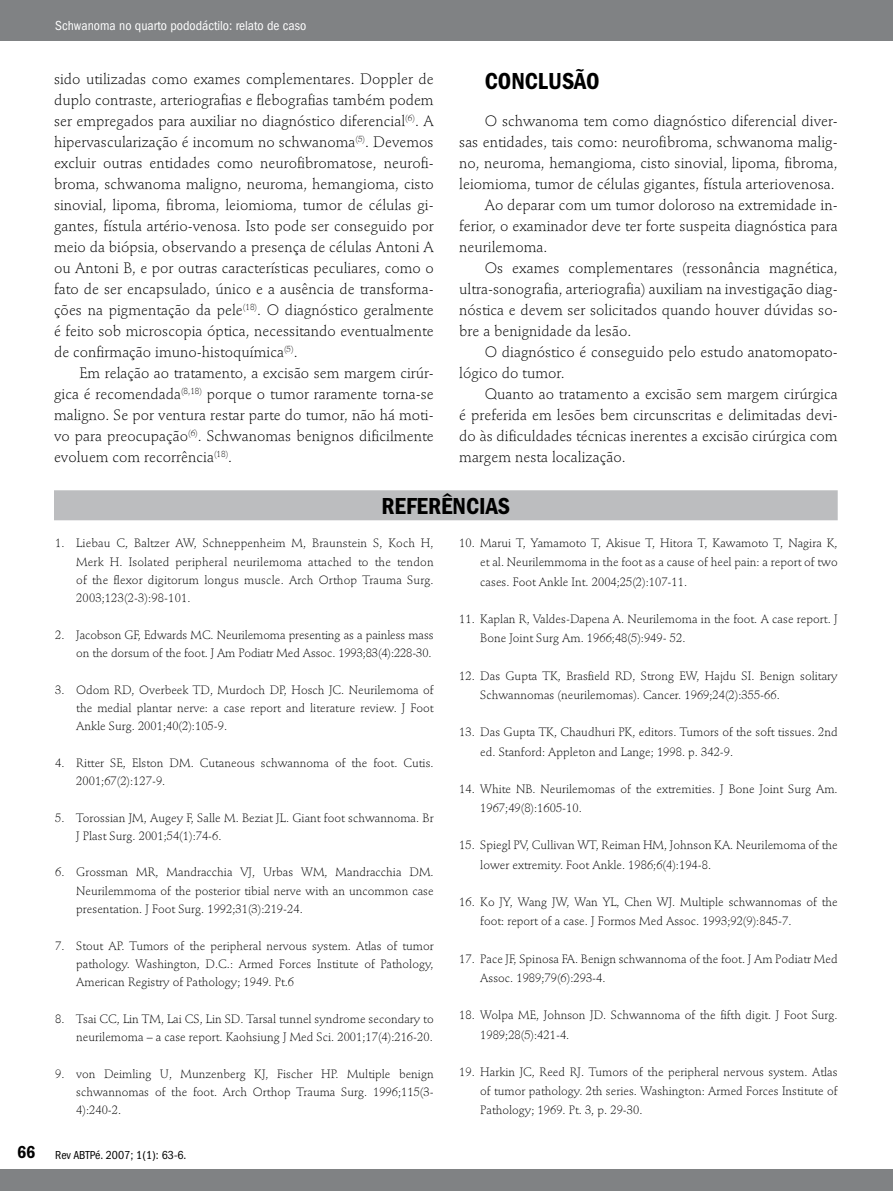
<style>
.page{position:relative;width:893px;height:1191px;background:#fff}
.page>*{position:absolute;margin:0;border:0;box-sizing:border-box;transform-origin:0 0}
.t1{font:24px "ITC Franklin Gothic Std Dm Cd";color:#000}
.t2{font:300 15px/21px "Stempel Schneidler Std";color:#000;text-align:justify}
.t3{font:condensed 13.5px "ITC Franklin Gothic Std";color:#fff}
.t4{font:300 12px/18.5px "Stempel Schneidler Std";color:#000}
.t5{font:condensed 12px "ITC Franklin Gothic Std";color:#000}
.s1{font-family:"ITC Franklin Gothic Std Dm Cd";font-stretch:normal;font-size:18px}
</style>
<div class="page">
<div style="left:0;top:1169px;width:893px;height:22px;background:#808284"></div>
<div style="left:0;top:0;width:893px;height:40px;background:#808284"></div>
<div style="left:54px;top:490px;width:784px;height:30px;background:#bcbdbf"></div>
<p class="t3" style="left:55px;top:18px;width:252px">Schwanoma no quarto pododáctilo: relato de caso</p>
<h1 class="t1" style="left:485px;top:67px;width:116px">CONCLUSÃO</h1>
<p class="t2" style="left:485px;top:110px;width:354px">O schwanoma tem como diagnóstico diferencial diver-</p>
<p class="t2" style="left:459px;top:131px;width:380px">sas entidades, tais como: neurofibroma, schwanoma malig-</p>
<p class="t2" style="left:459px;top:152px;width:380px">no, neuroma, hemangioma, cisto sinovial, lipoma, fibroma,</p>
<p class="t2" style="left:459px;top:173px;width:377px">leiomioma, tumor de células gigantes, fístula arteriovenosa.</p>
<p class="t2" style="left:485px;top:194px;width:354px">Ao deparar com um tumor doloroso na extremidade in-</p>
<p class="t2" style="left:459px;top:215px;width:380px">ferior, o examinador deve ter forte suspeita diagnóstica para</p>
<p class="t2" style="left:459px;top:236px;width:90px">neurilemoma.</p>
<p class="t2" style="left:485px;top:257px;width:354px">Os exames complementares (ressonância magnética,</p>
<p class="t2" style="left:459px;top:278px;width:380px">ultra-sonografia, arteriografia) auxiliam na investigação diag-</p>
<p class="t2" style="left:459px;top:299px;width:380px">nóstica e devem ser solicitados quando houver dúvidas so-</p>
<p class="t2" style="left:459px;top:320px;width:173px">bre a benignidade da lesão.</p>
<p class="t2" style="left:485px;top:341px;width:354px">O diagnóstico é conseguido pelo estudo anatomopato-</p>
<p class="t2" style="left:459px;top:362px;width:107px">lógico do tumor.</p>
<p class="t2" style="left:485px;top:383px;width:354px">Quanto ao tratamento a excisão sem margem cirúrgica</p>
<p class="t2" style="left:459px;top:404px;width:380px">é preferida em lesões bem circunscritas e delimitadas devi-</p>
<p class="t2" style="left:459px;top:425px;width:380px">do às dificuldades técnicas inerentes a excisão cirúrgica com</p>
<p class="t2" style="left:459px;top:446px;width:168px">margem nesta localização.</p>
<h1 class="t1" style="left:381px;top:492px;width:130px">REFERÊNCIAS</h1>
<p class="t4" style="left:76px;top:534px;width:359px;text-align:justify;text-indent:-21px">1. Liebau C, Baltzer AW, Schneppenheim M, Braunstein S, Koch H, Merk H. Isolated peripheral neurilemoma attached to the tendon of the flexor digitorum longus muscle. Arch Orthop Trauma Surg.<br>2003;123(2-3):98-101.</p>
<p class="t4" style="left:55px;top:625px;width:380px;text-align:right">2. Jacobson GF, Edwards MC. Neurilemoma presenting as a painless mass on the dorsum of the foot. J Am Podiatr Med Assoc. 1993;83(4):228-30.</p>
<p class="t4" style="left:76px;top:680px;width:359px;text-align:justify;text-indent:-21px">3. Odom RD, Overbeek TD, Murdoch DP, Hosch JC. Neurilemoma of the medial plantar nerve: a case report and literature review. J Foot Ankle Surg. 2001;40(2):105-9.</p>
<p class="t4" style="left:76px;top:753px;width:359px;text-indent:-21px">4. Ritter SE, Elston DM. Cutaneous schwannoma of the foot. Cutis.<br>2001;67(2):127-9.</p>
<p class="t4" style="left:76px;top:808px;width:359px;text-indent:-21px">5. Torossian JM, Augey F, Salle M. Beziat JL. Giant foot schwannoma. Br<br>J Plast Surg. 2001;54(1):74-6.</p>
<p class="t4" style="left:76px;top:863px;width:359px;text-align:justify;text-indent:-21px">6. Grossman MR, Mandracchia VJ, Urbas WM, Mandracchia DM.<br>Neurilemmoma of the posterior tibial nerve with an uncommon case presentation. J Foot Surg. 1992;31(3):219-24.</p>
<p class="t4" style="left:76px;top:936px;width:359px;text-align:justify;text-indent:-21px">7. Stout AP. Tumors of the peripheral nervous system. Atlas of tumor pathology. Washington, D.C.: Armed Forces Institute of Pathology, American Registry of Pathology; 1949. Pt.6</p>
<p class="t4" style="left:55px;top:1009px;width:380px;text-align:right">8. Tsai CC, Lin TM, Lai CS, Lin SD. Tarsal tunnel syndrome secondary to neurilemoma – a case report. Kaohsiung J Med Sci. 2001;17(4):216-20.</p>
<p class="t4" style="left:76px;top:1064px;width:359px;text-align:justify;text-indent:-21px">9. von Deimling U, Munzenberg KJ, Fischer HP. Multiple benign schwannomas of the foot. Arch Orthop Trauma Surg. 1996;115(3- 4):240-2.</p>
<p class="t2" style="left:54px;top:68px;width:381px">sido utilizadas como exames complementares. Doppler de duplo contraste, arteriografias e flebografias também podem ser empregados para auxiliar no diagnóstico diferencial<sup>(6)</sup>. A hipervascularização é incomum no schwanoma<sup>(5)</sup>. Devemos excluir outras entidades como neurofibromatose, neurofi&shy;broma, schwanoma maligno, neuroma, hemangioma, cisto sinovial, lipoma, fibroma, leiomioma, tumor de células gi&shy;gantes, fístula artério-venosa. Isto pode ser conseguido por meio da biópsia, observando a presença de células Antoni A ou Antoni B, e por outras características peculiares, como o fato de ser encapsulado, único e a ausência de transforma&shy;ções na pigmentação da pele<sup>(18)</sup>. O diagnóstico geralmente é feito sob microscopia óptica, necessitando eventualmente de confirmação imuno-histoquímica<sup>(5)</sup>.</p>
<p class="t2" style="left:54px;top:362px;width:381px;text-indent:26px">Em relação ao tratamento, a excisão sem margem cirúr&shy;gica é recomendada<sup>(8,18)</sup> porque o tumor raramente torna-se maligno. Se por ventura restar parte do tumor, não há moti&shy;vo para preocupação<sup>(6)</sup>. Schwanomas benignos dificilmente evoluem com recorrência<sup>(18)</sup>.</p>
<p class="t4" style="left:480px;top:533px;width:359px;line-height:19.4px;text-align:justify;text-indent:-21px">10. Marui T, Yamamoto T, Akisue T, Hitora T, Kawamoto T, Nagira K, et al. Neurilemmoma in the foot as a cause of heel pain: a report of two cases. Foot Ankle Int. 2004;25(2):107-11.</p>
<p class="t4" style="left:480px;top:609px;width:359px;line-height:19.4px;text-indent:-21px">11. Kaplan R, Valdes-Dapena A. Neurilemoma in the foot. A case report. J<br>Bone Joint Surg Am. 1966;48(5):949- 52.</p>
<p class="t4" style="left:480px;top:666px;width:359px;line-height:19.4px;text-indent:-21px">12. Das Gupta TK, Brasfield RD, Strong EW, Hajdu SI. Benign solitary<br>Schwannomas (neurilemomas). Cancer. 1969;24(2):355-66.</p>
<p class="t4" style="left:480px;top:722px;width:359px;line-height:19.4px;text-indent:-21px">13. Das Gupta TK, Chaudhuri PK, editors. Tumors of the soft tissues. 2nd ed. Stanford: Appleton and Lange; 1998. p. 342-9.</p>
<p class="t4" style="left:480px;top:779px;width:359px;line-height:19.4px;text-indent:-21px">14. White NB. Neurilemomas of the extremities. J Bone Joint Surg Am.<br>1967;49(8):1605-10.</p>
<p class="t4" style="left:480px;top:836px;width:359px;line-height:19.4px;text-indent:-21px">15. Spiegl PV, Cullivan WT, Reiman HM, Johnson KA. Neurilemoma of the lower extremity. Foot Ankle. 1986;6(4):194-8.</p>
<p class="t4" style="left:480px;top:892px;width:359px;line-height:19.4px;text-indent:-21px">16. Ko JY, Wang JW, Wan YL, Chen WJ. Multiple schwannomas of the foot: report of a case. J Formos Med Assoc. 1993;92(9):845-7.</p>
<p class="t4" style="left:480px;top:949px;width:359px;line-height:19.4px;text-indent:-21px">17. Pace JF, Spinosa FA. Benign schwannoma of the foot. J Am Podiatr Med<br>Assoc. 1989;79(6):293-4.</p>
<p class="t4" style="left:480px;top:1005px;width:359px;line-height:19.4px;text-indent:-21px">18. Wolpa ME, Johnson JD. Schwannoma of the fifth digit. J Foot Surg.<br>1989;28(5):421-4.</p>
<p class="t4" style="left:480px;top:1062px;width:359px;line-height:19.4px;text-align:justify;text-indent:-21px">19. Harkin JC, Reed RJ. Tumors of the peripheral nervous system. Atlas of tumor pathology. 2th series. Washington: Armed Forces Institute of Pathology; 1969. Pt. 3, p. 29-30.</p>
<p class="t5" style="left:17px;top:1148px;width:171px"><span class="s1">66</span> Rev ABTPé. 2007; 1(1): 63-6.</p>
</div>
